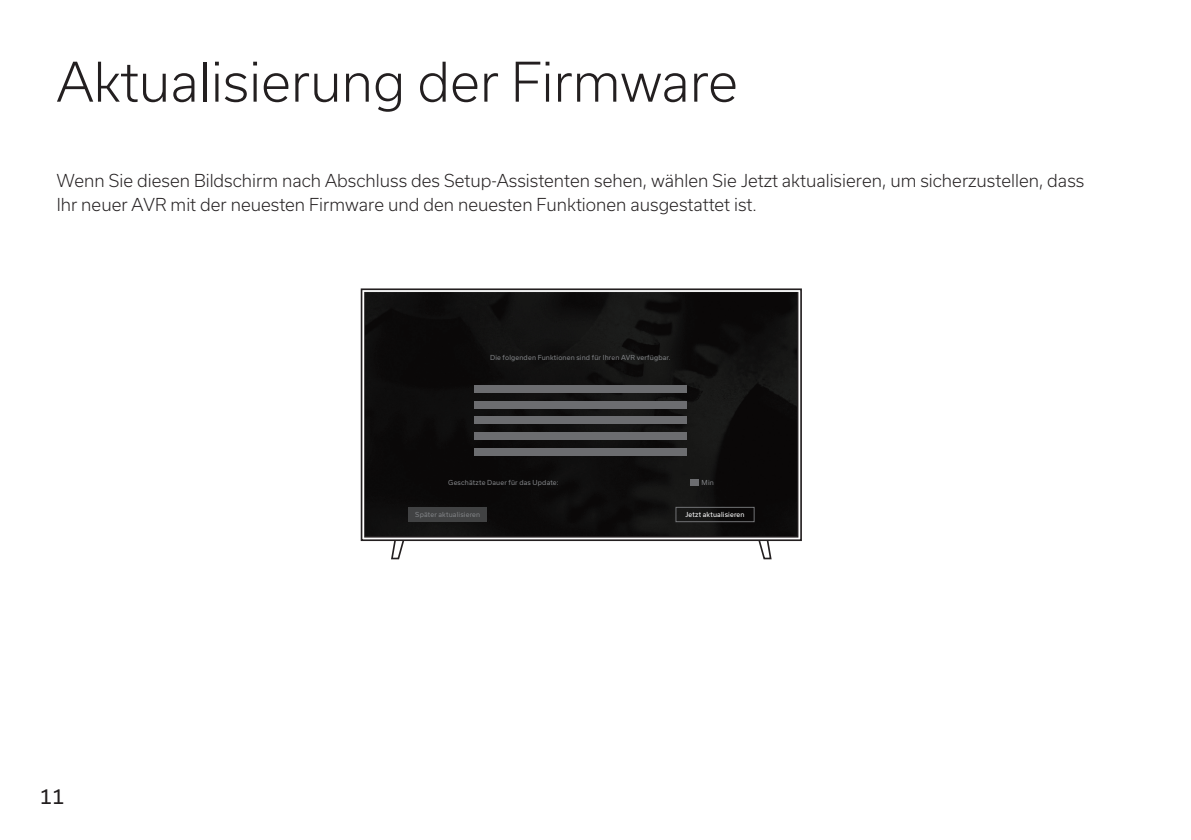
<style>
.page{position:relative;width:1191px;height:840px;background:#fff}
.page>*{position:absolute;margin:0;border:0;box-sizing:border-box;transform-origin:0 0}
.t1{font:300 52px "Usual";color:#231f20}
.t2{font:20px "Usual";color:#231f20}
.t3{font:300 17px/24px "Usual";color:#231f20}
.t4{font:6.6px "Usual";letter-spacing:.025em;color:#808285}
.t5{font:6.6px "Usual";letter-spacing:.025em;color:#fff}
</style>
<div class="page">
<svg style="left:390px;top:540px;width:16px;height:20px"></svg>
<svg style="left:756px;top:540px;width:16px;height:20px"></svg>
<div style="left:361px;top:288px;width:441px;height:252px;border:2px solid #231f20"></div>
<img style="left:365px;top:292px;width:431px;height:243px">
<div style="left:408px;top:506px;width:78px;height:15px;background:#414243"></div>
<div style="left:474px;top:385px;width:212px;height:7px;background:#6c6d70"></div>
<div style="left:474px;top:401px;width:212px;height:7px;background:#6c6d70"></div>
<div style="left:474px;top:416px;width:212px;height:7px;background:#6c6d70"></div>
<div style="left:474px;top:432px;width:212px;height:7px;background:#6c6d70"></div>
<div style="left:474px;top:448px;width:212px;height:7px;background:#6c6d70"></div>
<div style="left:690px;top:478px;width:9px;height:7px;background:#6c6d70"></div>
<div style="left:675px;top:507px;width:79px;height:14px;border:1px solid #717275"></div>
<h1 class="t1" style="left:57px;top:52px;width:682px">Aktualisierung der Firmware</h1>
<p class="t3" style="left:57px;top:168px;width:1029px">Wenn Sie diesen Bildschirm nach Abschluss des Setup-Assistenten sehen, wählen Sie Jetzt aktualisieren, um sicherzustellen, dass<br>Ihr neuer AVR mit der neuesten Firmware und den neuesten Funktionen ausgestattet ist.</p>
<p class="t4" style="left:490px;top:353px;width:182px">Die folgenden Funktionen sind für Ihren AVR verfügbar.</p>
<p class="t2" style="left:40px;top:784px;width:27px">11</p>
<p class="t4" style="left:448px;top:478px;width:112px">Geschätzte Dauer für das Update:</p>
<p class="t4" style="left:701px;top:479px;width:14px">Min</p>
<p class="t4" style="left:415px;top:510px;width:67px">Später aktualisieren</p>
<p class="t5" style="left:685px;top:510px;width:61px">Jetzt aktualisieren</p>
</div>
